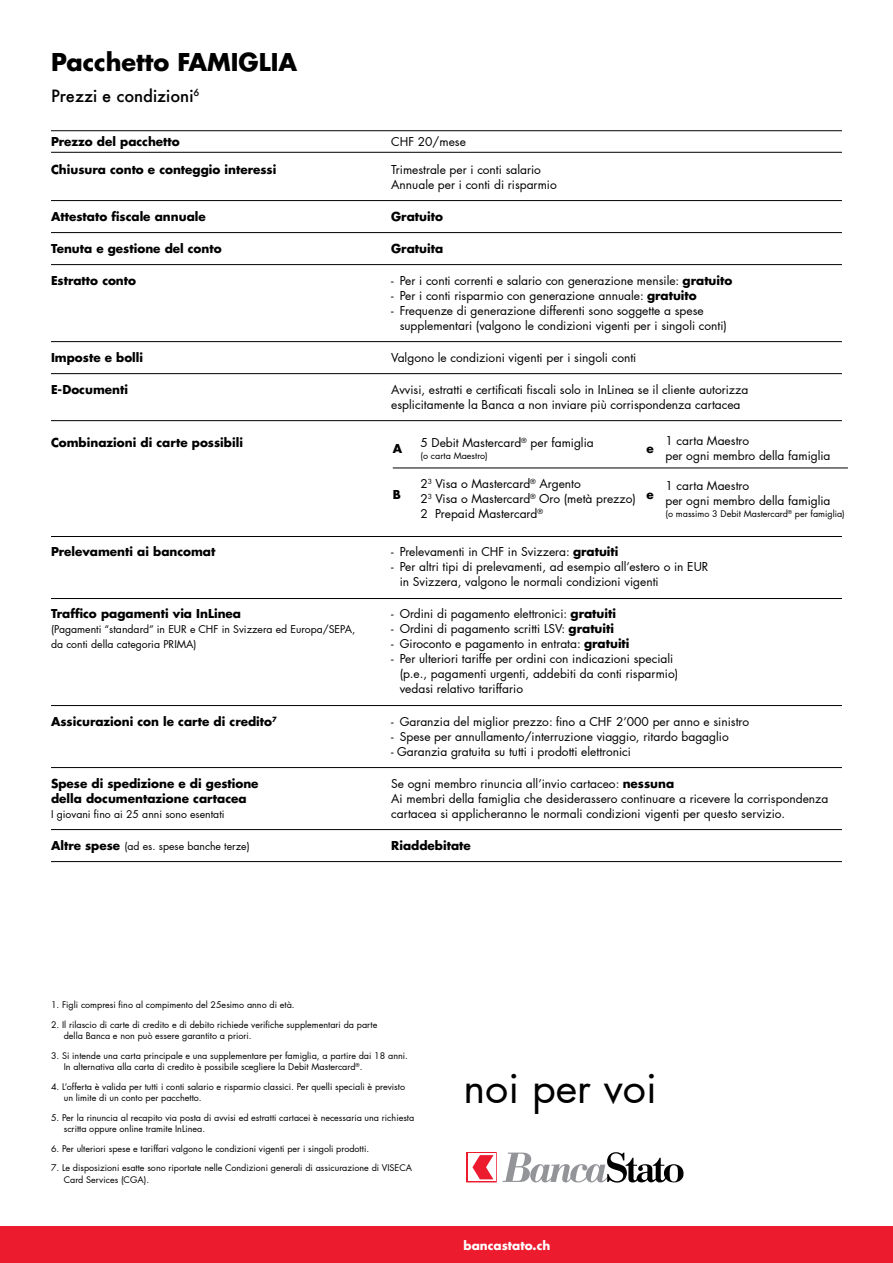
<style>
.page{position:relative;width:893px;height:1263px;background:#fff}
.page>*{position:absolute;margin:0;border:0;box-sizing:border-box;transform-origin:0 0}
.t1{font:41.25px "Futura LT Pro";color:#000}
.t2{font:700 24px "Futura LT Pro";color:#000}
.Intro_H4_-_Indice2{font:500 16.5px "Futura";color:#000}
.tabella_2{font:12px/15px "Futura LT Pro";color:#000}
.tabella_2-2{font:700 12px "Futura LT Pro";color:#000}
.tabella_carte{font:12px/15px "Futura LT Pro";color:#000}
.tabella_carte-2{font:700 12px "Futura LT Pro";color:#000}
.tabella_2_riga_1{font:700 12px "Futura LT Pro";color:#000}
.t3{font:700 12px "Futura LT Pro";color:#fff}
.tabella_2_riga_1-2{font:12px "Futura LT Pro";color:#000}
.tabella_2-3{font:10.5px "Futura LT Pro";color:#000}
.Note{font:9px/11.2px "Futura LT Pro";color:#000}
.tabella_carte-3{font:9px "Futura LT Pro";color:#000}
.s1{font-weight:700}
.s2{font-weight:700;font-size:12px}
</style>
<div class="page">
<div style="left:0;top:1227px;width:893px;height:36px;background:#ec1b2e"></div>
<hr style="left:51px;top:536px;width:791px;height:1px;background:#000">
<hr style="left:51px;top:598px;width:791px;height:1px;background:#000">
<hr style="left:51px;top:705px;width:791px;height:1px;background:#000">
<hr style="left:51px;top:767px;width:791px;height:1px;background:#000">
<hr style="left:51px;top:829px;width:791px;height:1px;background:#000">
<hr style="left:51px;top:861px;width:791px;height:1px;background:#000">
<svg style="left:502px;top:1152px;width:182px;height:30px"></svg>
<div style="left:467px;top:1152px;width:29px;height:30px;border:1px solid #ec1b2e"></div>
<div style="left:468px;top:1154px;width:27px;height:27px;background:#fff"></div>
<svg style="left:472px;top:1155px;width:21px;height:24px"></svg>
<hr style="left:393px;top:468px;width:455px;height:1px;background:#000">
<hr style="left:51px;top:130px;width:791px;height:1px;background:#000">
<hr style="left:51px;top:152px;width:791px;height:1px;background:#000">
<hr style="left:51px;top:200px;width:791px;height:1px;background:#000">
<hr style="left:51px;top:232px;width:791px;height:1px;background:#000">
<hr style="left:51px;top:264px;width:791px;height:1px;background:#000">
<hr style="left:51px;top:341px;width:791px;height:1px;background:#000">
<hr style="left:51px;top:373px;width:791px;height:1px;background:#000">
<hr style="left:51px;top:420px;width:791px;height:1px;background:#000">
<h1 class="t2" style="left:51px;top:43px;width:248px">Pacchetto FAMIGLIA</h1>
<p class="Intro_H4_-_Indice2" style="left:51px;top:84px;width:150px">Prezzi e condizioni<sup>6</sup></p>
<p class="tabella_2_riga_1" style="left:51px;top:132px;width:130px">Prezzo del pacchetto</p>
<p class="tabella_2_riga_1-2" style="left:391px;top:133px;width:76px">CHF 20/mese</p>
<p class="tabella_2-2" style="left:51px;top:160px;width:227px">Chiusura conto e conteggio interessi</p>
<p class="tabella_2" style="left:391px;top:161px;width:167px">Trimestrale per i conti salario<br>Annuale per i conti di risparmio</p>
<p class="tabella_2-2" style="left:51px;top:207px;width:156px">Attestato fiscale annuale</p>
<p class="tabella_2-2" style="left:391px;top:207px;width:53px">Gratuito</p>
<p class="tabella_2-2" style="left:51px;top:239px;width:172px">Tenuta e gestione del conto</p>
<p class="tabella_2-2" style="left:391px;top:239px;width:54px">Gratuita</p>
<p class="tabella_2-2" style="left:51px;top:271px;width:87px">Estratto conto</p>
<p class="tabella_2" style="left:391px;top:272px;width:343px">- Per i conti correnti e salario con generazione mensile: <span class="s1">gratuito</span></p>
<p class="tabella_2" style="left:391px;top:287px;width:307px">- Per i conti risparmio con generazione annuale: <span class="s1">gratuito</span></p>
<p class="tabella_2" style="left:400px;top:302px;width:329px;text-indent:-9px">- Frequenze di generazione differenti sono soggette a spese supplementari (valgono le condizioni vigenti per i singoli conti)</p>
<p class="tabella_2-2" style="left:51px;top:348px;width:94px">Imposte e bolli</p>
<p class="tabella_2" style="left:391px;top:349px;width:247px">Valgono le condizioni vigenti per i singoli conti</p>
<p class="tabella_2-2" style="left:51px;top:380px;width:79px">E-Documenti</p>
<p class="tabella_2" style="left:391px;top:381px;width:359px">Avvisi, estratti e certificati fiscali solo in InLinea se il cliente autorizza esplicitamente la Banca a non inviare più corrispondenza cartacea</p>
<p class="tabella_carte-2" style="left:51px;top:433px;width:193px">Combinazioni di carte possibili</p>
<p class="tabella_carte" style="left:665px;top:433px;width:167px">1 carta Maestro<br>per ogni membro della famiglia</p>
<p class="tabella_carte" style="left:420px;top:434px;width:175px">5 Debit Mastercard<sup>®</sup> per famiglia</p>
<p class="tabella_carte-3" style="left:420px;top:449px;width:69px">(o carta Maestro)</p>
<p class="tabella_carte-2" style="left:393px;top:439px;width:11px">A</p>
<p class="tabella_carte-2" style="left:646px;top:439px;width:9px">e</p>
<p class="tabella_carte-2" style="left:393px;top:485px;width:10px">B</p>
<p class="tabella_carte-2" style="left:646px;top:485px;width:9px">e</p>
<p class="tabella_carte" style="left:420px;top:476px;width:217px">2<sup>3</sup> Visa o Mastercard<sup>®</sup> Argento<br>2<sup>3</sup> Visa o Mastercard<sup>®</sup> Oro (metà prezzo)<br>2 Prepaid Mastercard<sup>®</sup></p>
<p class="tabella_carte" style="left:665px;top:478px;width:167px">1 carta Maestro<br>per ogni membro della famiglia</p>
<p class="tabella_carte-3" style="left:665px;top:507px;width:181px">(o massimo 3 Debit Mastercard<sup>®</sup> per famiglia)</p>
<p class="tabella_2-2" style="left:51px;top:543px;width:166px">Prelevamenti ai bancomat</p>
<p class="tabella_2" style="left:391px;top:544px;width:229px">- Prelevamenti in CHF in Svizzera: <span class="s1">gratuiti</span></p>
<p class="tabella_2" style="left:400px;top:559px;width:310px;text-indent:-9px">- Per altri tipi di prelevamenti, ad esempio all’estero o in EUR in Svizzera, valgono le normali condizioni vigenti</p>
<p class="tabella_2-2" style="left:51px;top:605px;width:192px">Traffico pagamenti via InLinea</p>
<p class="tabella_2" style="left:391px;top:606px;width:226px">- Ordini di pagamento elettronici: <span class="s1">gratuiti</span></p>
<p class="tabella_2-3" style="left:51px;top:622px;width:306px">(Pagamenti “standard” in EUR e CHF in Svizzera ed Europa/SEPA,</p>
<p class="tabella_2" style="left:391px;top:621px;width:224px">- Ordini di pagamento scritti LSV: <span class="s1">gratuiti</span></p>
<p class="tabella_2-3" style="left:51px;top:637px;width:147px">da conti della categoria PRIMA)</p>
<p class="tabella_2" style="left:391px;top:636px;width:240px">- Giroconto e pagamento in entrata: <span class="s1">gratuiti</span></p>
<p class="tabella_2" style="left:400px;top:651px;width:280px;text-indent:-9px">- Per ulteriori tariffe per ordini con indicazioni speciali (p.e., pagamenti urgenti, addebiti da conti risparmio) vedasi relativo tariffario</p>
<p class="tabella_2-2" style="left:51px;top:712px;width:227px">Assicurazioni con le carte di credito<sup>7</sup></p>
<p class="tabella_2" style="left:391px;top:713px;width:359px">- Garanzia del miglior prezzo: fino a CHF 2’000 per anno e sinistro</p>
<p class="tabella_2" style="left:391px;top:728px;width:339px">- Spese per annullamento/interruzione viaggio, ritardo bagaglio</p>
<p class="tabella_2" style="left:391px;top:743px;width:241px">- Garanzia gratuita su tutti i prodotti elettronici</p>
<p class="tabella_2-2" style="left:51px;top:774px;width:209px">Spese di spedizione e di gestione</p>
<p class="tabella_2" style="left:391px;top:775px;width:285px">Se ogni membro rinuncia all’invio cartaceo: <span class="s1">nessuna</span></p>
<p class="tabella_2-2" style="left:51px;top:789px;width:197px">della documentazione cartacea</p>
<p class="tabella_2" style="left:391px;top:790px;width:439px">Ai membri della famiglia che desiderassero continuare a ricevere la corrispondenza</p>
<p class="tabella_2-3" style="left:51px;top:806px;width:175px">I giovani fino ai 25 anni sono esentati</p>
<p class="tabella_2" style="left:391px;top:805px;width:395px">cartacea si applicheranno le normali condizioni vigenti per questo servizio.</p>
<p class="tabella_2-3" style="left:51px;top:838px;width:200px"><span class="s2">Altre spese</span> (ad es. spese banche terze)</p>
<p class="tabella_2-2" style="left:391px;top:836px;width:81px">Riaddebitate</p>
<p class="Note" style="left:51px;top:999px;width:245px">1. Figli compresi fino al compimento del 25esimo anno di età.</p>
<p class="Note" style="left:64px;top:1018px;width:315px;text-indent:-13px">2. Il rilascio di carte di credito e di debito richiede verifiche supplementari da parte della Banca e non può essere garantito a priori.</p>
<p class="Note" style="left:64px;top:1049px;width:346px;text-indent:-13px">3. Si intende una carta principale e una supplementare per famiglia, a partire dai 18 anni.<br>In alternativa alla carta di credito è possibile scegliere la Debit Mastercard<sup>®</sup>.</p>
<p class="Note" style="left:64px;top:1080px;width:343px;text-indent:-13px">4. L’offerta è valida per tutti i conti salario e risparmio classici. Per quelli speciali è previsto un limite di un conto per pacchetto.</p>
<p class="Note" style="left:64px;top:1111px;width:352px;text-indent:-13px">5. Per la rinuncia al recapito via posta di avvisi ed estratti cartacei è necessaria una richiesta scritta oppure online tramite InLinea.</p>
<p class="Note" style="left:51px;top:1142px;width:320px">6. Per ulteriori spese e tariffari valgono le condizioni vigenti per i singoli prodotti.</p>
<p class="Note" style="left:64px;top:1162px;width:350px;text-indent:-13px">7. Le disposizioni esatte sono riportate nelle Condizioni generali di assicurazione di VISECA<br>Card Services (CGA).</p>
<p class="t1" style="left:463px;top:1059px;width:195px">noi per voi</p>
<p class="t3" style="left:463px;top:1236px;width:88px">bancastato.ch</p>
</div>
